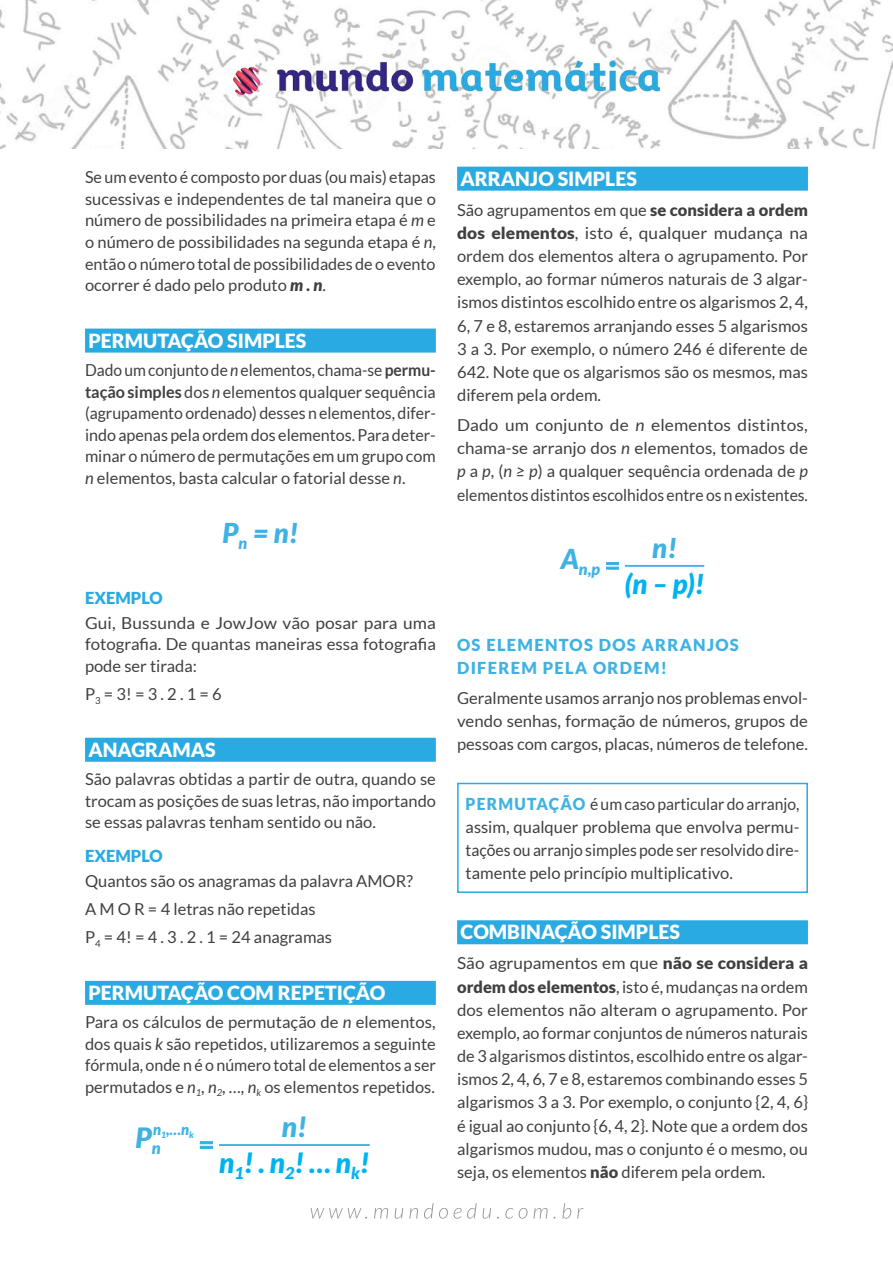
<style>
.page{position:relative;width:893px;height:1263px;background:#fff}
.page>*{position:absolute;margin:0;border:0;box-sizing:border-box;transform-origin:0 0}
.t1{font:italic 900 27.9px/36.9px "Lato";color:#00b3f0;text-align:center}
.t2{font:italic 900 27.9px "Lato";color:#3eb2e4}
.t3{font:italic 900 27.45px "Lato";color:#3eb2e4}
.t4{font:italic 900 27.45px "Lato";color:#00b3f0}
.t5{font:900 19.5px "Lato";color:#fff}
.t6{font:16.5px/21.6px "Lato";color:#404042;text-align:justify}
.t7{font:16.5px/21.6px "Lato";color:#404042;text-align:justify;scale:.95 1}
.t8{font:16.5px/23.1px "Lato";color:#404042;text-align:justify;scale:1.04 1}
.t9{font:16.5px/23.1px "Lato";color:#404042;text-align:justify;scale:1.05 1}
.t10{font:900 16.5px/23.1px "Lato";letter-spacing:.08em;color:#3eb2e4}
.t11{font:900 16.5px "Lato";color:#29aae1}
.t12{font:italic 900 16.05px "Lato";color:#3eb2e4}
.t13{font:italic 900 15.3px "Lato";color:#3eb2e4;scale:.96 1}
.s1{font-style:italic}
.s2{font-weight:900;font-style:italic}
.s3{font-weight:700}
.s4{color:#3eb2e4}
.s5{font-weight:900}
.s6{font-weight:900;color:#3eb2e4}
</style>
<div class="page">
<img style="left:0;top:0;width:893px;height:149px">
<svg style="left:311px;top:1203px;width:272px;height:16px"></svg>
<img style="left:234px;top:60px;width:425px;height:34px">
<div style="left:85px;top:329px;width:351px;height:24px;background:#29aae1"></div>
<div style="left:85px;top:738px;width:351px;height:24px;background:#29aae1"></div>
<div style="left:85px;top:981px;width:351px;height:24px;background:#29aae1"></div>
<div style="left:457px;top:167px;width:351px;height:24px;background:#29aae1"></div>
<div style="left:457px;top:920px;width:351px;height:24px;background:#29aae1"></div>
<div style="left:457px;top:783px;width:351px;height:110px;border:2px solid #29aae1"></div>
<svg style="left:200px;top:1141px;width:13px;height:8px"></svg>
<hr style="left:219px;top:1144px;width:151px;height:2px;background:#3eb2e4">
<svg style="left:606px;top:562px;width:13px;height:8px"></svg>
<hr style="left:625px;top:565px;width:79px;height:2px;background:#3eb2e4">
<p class="t6" style="left:85px;top:166px;width:352px">Se um evento é composto por duas (ou mais) etapas sucessivas e independentes de tal maneira que o número de possibilidades na primeira etapa é <span class="s1">m</span> e o número de possibilidades na segunda etapa é <span class="s1">n</span>, então o número total de possibilidades de o evento ocorrer é dado pelo produto <span class="s2">m . n</span>.</p>
<p class="t5" style="left:88px;top:329px;width:220px">PERMUTAÇÃO SIMPLES</p>
<p class="t7" style="left:85px;top:359px;width:371px">Dado um conjunto de <span class="s1">n</span> elementos, chama-se <span class="s3">permu&shy;tação simples</span> dos <span class="s1">n</span> elementos qualquer sequência (agrupamento ordenado) desses n elementos, difer&shy;indo apenas pela ordem dos elementos. Para deter&shy;minar o número de permutações em um grupo com <span class="s1">n</span> elementos, basta calcular o fatorial desse <span class="s1">n</span>.</p>
<h2 class="t3" style="left:222px;top:517px;width:78px">P<sub>n</sub> = n!</h2>
<p class="t11" style="left:85px;top:588px;width:79px">EXEMPLO</p>
<p class="t9" style="left:85px;top:612px;width:336px;line-height:21.6px">Gui, Bussunda e JowJow vão posar para uma fotografia. De quantas maneiras essa fotografia pode ser tirada:</p>
<p class="t6" style="left:85px;top:683px;width:138px">P<sub>3</sub> = 3! = 3 . 2 . 1 = 6</p>
<p class="t5" style="left:88px;top:738px;width:129px">ANAGRAMAS</p>
<p class="t6" style="left:85px;top:768px;width:352px">São palavras obtidas a partir de outra, quando se trocam as posições de suas letras, não importando se essas palavras tenham sentido ou não.</p>
<p class="t11" style="left:85px;top:846px;width:79px">EXEMPLO</p>
<p class="t6" style="left:85px;top:866px;width:329px;line-height:28.3px;text-align:left">Quantos são os anagramas da palavra AMOR?<br>A M O R = 4 letras não repetidas<br>P<sub>4</sub> = 4! = 4 . 3 . 2 . 1 = 24 anagramas</p>
<p class="t5" style="left:88px;top:981px;width:298px">PERMUTAÇÃO COM REPETIÇÃO</p>
<p class="t6" style="left:85px;top:1011px;width:352px">Para os cálculos de permutação de <span class="s1">n</span> elementos, dos quais <span class="s1">k</span> são repetidos, utilizaremos a seguinte fórmula, onde n é o número total de elementos a ser permutados e <span class="s1">n</span><sub>1</sub><span class="s1">, n</span><sub>2</sub><span class="s1">, …, n</span><sub>k</sub> os elementos repetidos.</p>
<p class="t13" style="left:153px;top:1121px;width:44px">n<sub>1</sub>,…n<sub>k</sub></p>
<h1 class="t1" style="left:219px;top:1108px;width:152px"><span class="s4">n!<br></span>n<sub>1</sub>! . n<sub>2</sub>! … n<sub>k</sub>!</h1>
<h1 class="t2" style="left:135px;top:1122px;width:27px">P<sub>n</sub></h1>
<p class="t5" style="left:460px;top:167px;width:178px">ARRANJO SIMPLES</p>
<p class="t6" style="left:457px;top:198px;width:352px;line-height:23.1px">São agrupamentos em que <span class="s5">se considera a ordem dos elementos</span>, isto é, qualquer mudança na ordem dos elementos altera o agrupamento. Por exemplo, ao formar números naturais de 3 algar&shy;ismos distintos escolhido entre os algarismos 2, 4, 6, 7 e 8, estaremos arranjando esses 5 algarismos 3 a 3. Por exemplo, o número 246 é diferente de 642. Note que os algarismos são os mesmos, mas diferem pela ordem.</p>
<p class="t9" style="left:457px;top:413px;width:336px">Dado um conjunto de <span class="s1">n</span> elementos distintos, chama-se arranjo dos <span class="s1">n</span> elementos, tomados de <span class="s1">p</span> a <span class="s1">p</span>, (<span class="s1">n ≥ p</span>) a qualquer sequência ordenada de <span class="s1">p </span>elementos distintos escolhidos entre os n existentes.</p>
<p class="t12" style="left:561px;top:559px;width:41px"><sup>A</sup>n,p</p>
<h2 class="t3" style="left:652px;top:531px;width:26px">n!</h2>
<h2 class="t4" style="left:625px;top:568px;width:81px">(n – p)!</h2>
<p class="t10" style="left:457px;top:632px;width:283px">OS ELEMENTOS DOS ARRANJOS<br>DIFEREM PELA ORDEM!</p>
<p class="t6" style="left:457px;top:686px;width:352px;line-height:23.1px">Geralmente usamos arranjo nos problemas envol&shy;vendo senhas, formação de números, grupos de pessoas com cargos, placas, números de telefone.</p>
<p class="t7" style="left:466px;top:792px;width:353px;line-height:23.1px"><span class="s6">PERMUTAÇÃO</span> é um caso particular do arranjo, assim, qualquer problema que envolva permu&shy;tações ou arranjo simples pode ser resolvido dire&shy;tamente pelo princípio multiplicativo.</p>
<p class="t5" style="left:460px;top:921px;width:221px">COMBINAÇÃO SIMPLES</p>
<p class="t8" style="left:457px;top:952px;width:339px">São agrupamentos em que <span class="s5">não se considera a ordem dos elementos</span>, isto é, mudanças na ordem dos elementos não alteram o agrupamento. Por exemplo, ao formar conjuntos de números naturais de 3 algarismos distintos, escolhido entre os algar&shy;ismos 2, 4, 6, 7 e 8, estaremos combinando esses 5 algarismos 3 a 3. Por exemplo, o conjunto {2, 4, 6} é igual ao conjunto {6, 4, 2}. Note que a ordem dos algarismos mudou, mas o conjunto é o mesmo, ou seja, os elementos <span class="s5">não</span> diferem pela ordem.</p>
</div>
